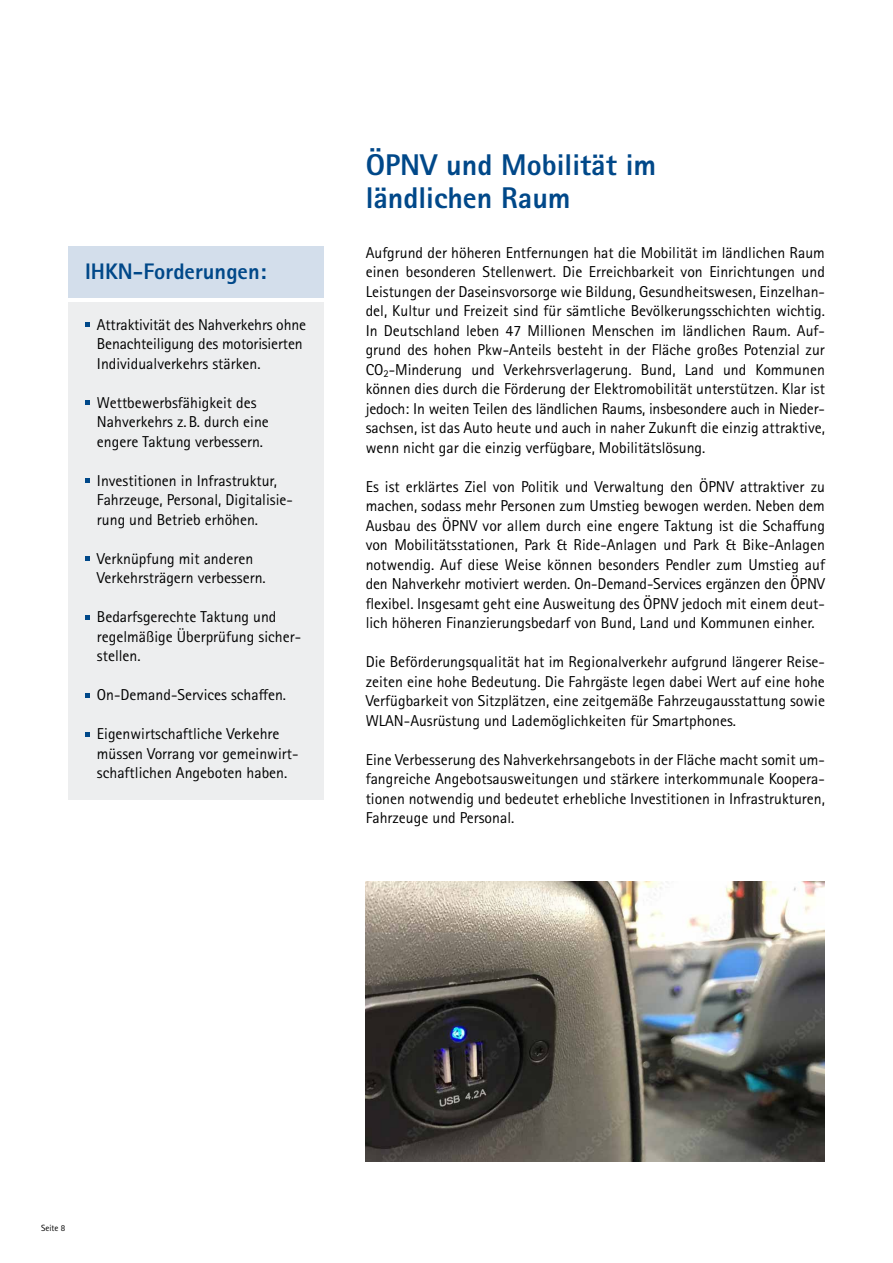
<style>
.page{position:relative;width:893px;height:1263px;background:#fff}
.page>*{position:absolute;margin:0;border:0;box-sizing:border-box;transform-origin:0 0}
.t1{font:800 30px/33px "Rotis Sans Serif Pro";color:#004889}
.t2{font:800 22.5px "Rotis Sans Serif Pro";color:#004889}
.t3{font:15.75px/19.5px "Rotis Sans Serif Pro";color:#000}
.t4{font:9px "Rotis Sans Serif Pro";color:#000}
</style>
<div class="page">
<div style="left:68px;top:302px;width:255px;height:497px;background:#edeeef"></div>
<svg style="left:85px;top:323px;width:5px;height:4px"></svg>
<svg style="left:85px;top:401px;width:5px;height:4px"></svg>
<svg style="left:85px;top:479px;width:5px;height:4px"></svg>
<svg style="left:85px;top:557px;width:5px;height:4px"></svg>
<svg style="left:85px;top:615px;width:5px;height:5px"></svg>
<svg style="left:85px;top:693px;width:5px;height:5px"></svg>
<svg style="left:85px;top:732px;width:5px;height:5px"></svg>
<div style="left:68px;top:247px;width:255px;height:51px;background:#d3deeb"></div>
<img style="left:366px;top:881px;width:459px;height:281px">
<h2 class="t2" style="left:85px;top:257px;width:183px">IHKN-Forderungen:</h2>
<p class="t3" style="left:97px;top:315px;width:211px">Attraktivität des Nahverkehrs ohne<br>Benachteiligung des motorisierten<br>Individualverkehrs stärken.</p>
<p class="t3" style="left:97px;top:393px;width:173px">Wettbewerbsfähigkeit des<br>Nahverkehrs z.B. durch eine engere Taktung verbessern.</p>
<p class="t3" style="left:97px;top:471px;width:197px">Investitionen in Infrastruktur,<br>Fahrzeuge, Personal, Digitalisie&shy;rung und Betrieb erhöhen.</p>
<p class="t3" style="left:97px;top:549px;width:170px">Verknüpfung mit anderen<br>Verkehrsträgern verbessern.</p>
<p class="t3" style="left:97px;top:607px;width:206px">Bedarfsgerechte Taktung und regelmäßige Überprüfung sicher&shy;stellen.</p>
<p class="t3" style="left:97px;top:685px;width:191px">On-Demand-Services schaffen.</p>
<p class="t3" style="left:97px;top:724px;width:203px">Eigenwirtschaftliche Verkehre müssen Vorrang vor gemeinwirt&shy;schaftlichen Angeboten haben.</p>
<h1 class="t1" style="left:366px;top:148px;width:292px">ÖPNV und Mobilität im ländlichen Raum</h1>
<p class="t3" style="left:366px;top:243px;width:461px;text-align:justify">Aufgrund der höheren Entfernungen hat die Mobilität im ländlichen Raum einen besonderen Stellenwert. Die Erreichbarkeit von Einrichtungen und Leistungen der Daseinsvorsorge wie Bildung, Gesundheitswesen, Einzelhan&shy;del, Kultur und Freizeit sind für sämtliche Bevölkerungsschichten wichtig.<br>In Deutschland leben 47 Millionen Menschen im ländlichen Raum. Auf&shy;grund des hohen Pkw-Anteils besteht in der Fläche großes Potenzial zur CO<sub>2</sub>-Minderung und Verkehrsverlagerung. Bund, Land und Kommunen können dies durch die Förderung der Elektromobilität unterstützen. Klar ist jedoch: In weiten Teilen des ländlichen Raums, insbesondere auch in Nieder&shy;sachsen, ist das Auto heute und auch in naher Zukunft die einzig attraktive, wenn nicht gar die einzig verfügbare, Mobilitätslösung.</p>
<p class="t3" style="left:366px;top:477px;width:461px;text-align:justify">Es ist erklärtes Ziel von Politik und Verwaltung den ÖPNV attraktiver zu machen, sodass mehr Personen zum Umstieg bewogen werden. Neben dem Ausbau des ÖPNV vor allem durch eine engere Taktung ist die Schaffung von Mobilitätsstationen, Park &amp; Ride-Anlagen und Park &amp; Bike-Anlagen notwendig. Auf diese Weise können besonders Pendler zum Umstieg auf den Nahverkehr motiviert werden. On-Demand-Services ergänzen den ÖPNV flexibel. Insgesamt geht eine Ausweitung des ÖPNV jedoch mit einem deut&shy;lich höheren Finanzierungsbedarf von Bund, Land und Kommunen einher.</p>
<p class="t3" style="left:366px;top:652px;width:461px;text-align:justify">Die Beförderungsqualität hat im Regionalverkehr aufgrund längerer Reise&shy;zeiten eine hohe Bedeutung. Die Fahrgäste legen dabei Wert auf eine hohe Verfügbarkeit von Sitzplätzen, eine zeitgemäße Fahrzeugausstattung sowie WLAN-Ausrüstung und Lademöglichkeiten für Smartphones.</p>
<p class="t3" style="left:366px;top:750px;width:461px;text-align:justify">Eine Verbesserung des Nahverkehrsangebots in der Fläche macht somit um&shy;fangreiche Angebotsausweitungen und stärkere interkommunale Koopera&shy;tionen notwendig und bedeutet erhebliche Investitionen in Infrastrukturen, Fahrzeuge und Personal.</p>
<p class="t4" style="left:41px;top:1223px;width:26px">Seite 8</p>
</div>
